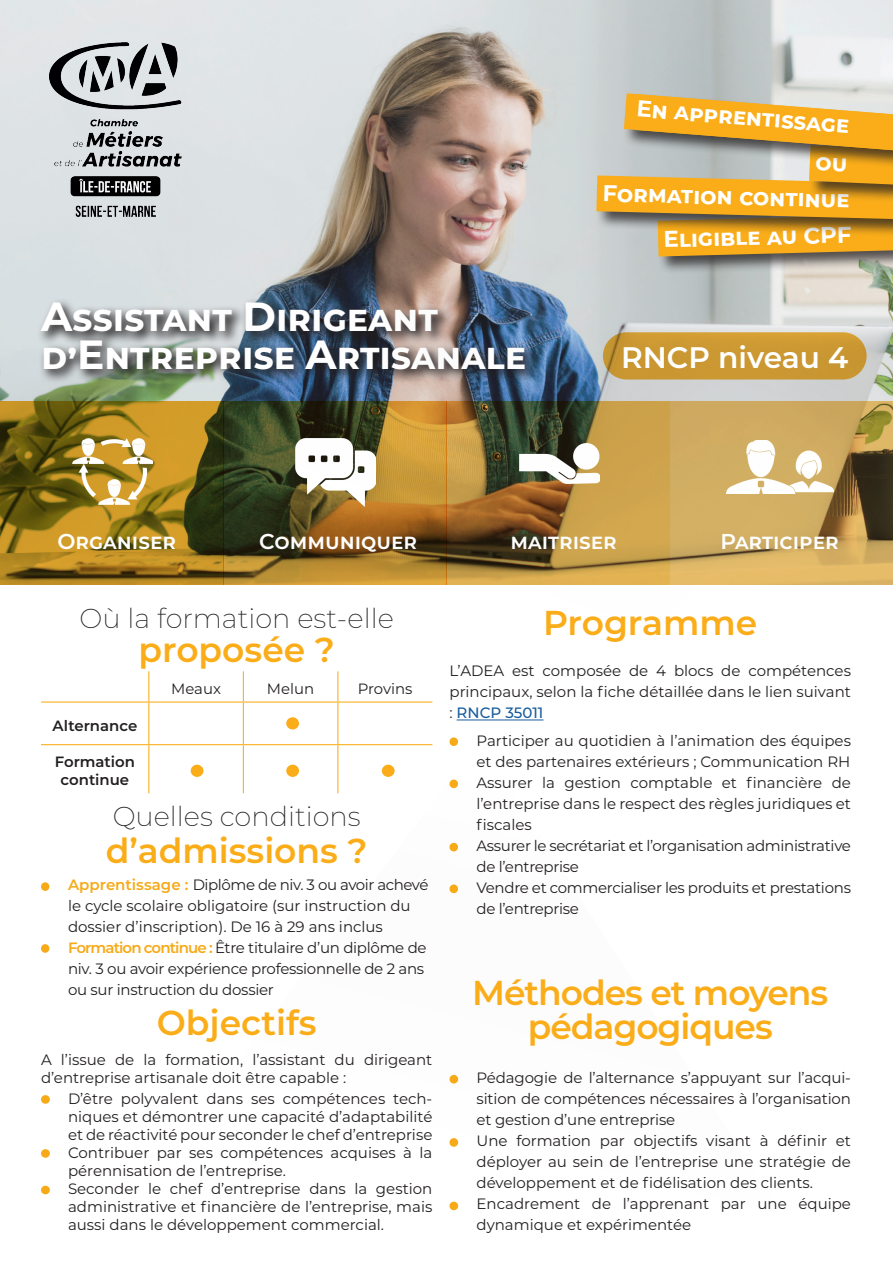
<style>
.page{position:relative;width:893px;height:1263px;background:#fff}
.page>*{position:absolute;margin:0;border:0;box-sizing:border-box;transform-origin:0 0}
.t1{font:700 36.9px/37.3px "Montserrat";color:#fff}
.t2{font:600 34.5px/34.2px "Montserrat";letter-spacing:-.015em;color:#faad19;text-align:center}
.t3{font:600 29.7px "Montserrat";color:#fff}
.t4{font:200 27.3px "Montserrat";color:#231f20}
.t5{font:700 22.8px "Montserrat";color:#fff}
.t6{font:600 21.45px "Montserrat";color:#fff}
.t7{font:15px/21px "Montserrat";color:#231f20;text-align:justify}
.t8{font:15px/21px "Montserrat";letter-spacing:-.02em;color:#231f20}
.t9{font:600 14.85px/17.9px "Montserrat";color:#231f20;text-align:center}
.t10{font:14.85px "Montserrat";color:#231f20}
.s1{font-size:40.65px}
.s2{font-weight:600;color:#f6aa18}
.s3{font-weight:500;color:#175d9e}
</style>
<div class="page">
<img style="left:611px;top:0;width:282px;height:93px">
<svg style="left:223px;top:553px;width:51px;height:32px;background:#9c792d"></svg>
<svg style="left:0;top:553px;width:223px;height:32px;background:#9e751e"></svg>
<hr style="left:148px;top:671px;width:1px;height:30px;background:#faad19">
<hr style="left:243px;top:671px;width:1px;height:30px;background:#faad19">
<hr style="left:337px;top:671px;width:1px;height:30px;background:#faad19">
<hr style="left:41px;top:701px;width:108px;height:1px;background:#faad19">
<hr style="left:149px;top:701px;width:94px;height:1px;background:#faad19">
<hr style="left:148px;top:702px;width:1px;height:42px;background:#faad19">
<hr style="left:243px;top:701px;width:95px;height:1px;background:#faad19">
<hr style="left:243px;top:702px;width:1px;height:42px;background:#faad19">
<hr style="left:338px;top:701px;width:94px;height:1px;background:#faad19">
<hr style="left:337px;top:702px;width:1px;height:42px;background:#faad19">
<hr style="left:41px;top:744px;width:108px;height:1px;background:#faad19">
<hr style="left:149px;top:744px;width:94px;height:1px;background:#faad19">
<hr style="left:148px;top:745px;width:1px;height:48px;background:#faad19">
<div style="left:286px;top:717px;width:13px;height:12px;background:#faad19;border-radius:50%"></div>
<div style="left:191px;top:765px;width:12px;height:12px;background:#faad19;border-radius:50%"></div>
<svg style="left:0;top:0;width:611px;height:553px;background:#b2b1a1"></svg>
<img style="left:274px;top:119px;width:619px;height:575px">
<hr style="left:457px;top:720px;width:86px;height:1px;background:#175d9e">
<div style="left:449px;top:737px;width:9px;height:9px;background:#f6aa18;border-radius:50%"></div>
<div style="left:449px;top:779px;width:9px;height:9px;background:#f6aa18;border-radius:50%"></div>
<div style="left:449px;top:843px;width:9px;height:8px;background:#f6aa18;border-radius:50%"></div>
<div style="left:449px;top:884px;width:9px;height:9px;background:#f6aa18;border-radius:50%"></div>
<div style="left:449px;top:1075px;width:9px;height:8px;background:#f6aa18;border-radius:50%"></div>
<div style="left:449px;top:1138px;width:9px;height:9px;background:#f6aa18;border-radius:50%"></div>
<div style="left:449px;top:1202px;width:9px;height:8px;background:#f6aa18;border-radius:50%"></div>
<div style="left:41px;top:882px;width:8px;height:9px;background:#f6aa18;border-radius:50%"></div>
<div style="left:41px;top:944px;width:8px;height:9px;background:#f6aa18;border-radius:50%"></div>
<div style="left:41px;top:1095px;width:9px;height:9px;background:#f6aa18;border-radius:50%"></div>
<div style="left:41px;top:1149px;width:9px;height:9px;background:#f6aa18;border-radius:50%"></div>
<div style="left:41px;top:1186px;width:9px;height:8px;background:#f6aa18;border-radius:50%"></div>
<div style="left:603px;top:332px;width:264px;height:47px;background:#cb9832;border-radius:24px"></div>
<svg style="left:596px;top:93px;width:297px;height:163px;background:#d7aa51"></svg>
<h3 class="t5" style="left:638px;top:91px;width:215px;rotate:5deg">En apprentissage</h3>
<h3 class="t5" style="left:603px;top:176px;width:249px;rotate:2deg">Formation continue</h3>
<h1 class="t1" style="left:41px;top:298px;width:487px"><span class="s1">A</span>ssistant <span class="s1">D</span>irigeant d’<span class="s1">E</span>ntreprise <span class="s1">A</span>rtisanale</h1>
<h3 class="t5" style="left:663px;top:223px;width:189px;rotate:-2deg">Eligible au CPF</h3>
<h3 class="t3" style="left:621px;top:337px;width:229px">RNCP niveau 4</h3>
<h3 class="t6" style="left:57px;top:526px;width:120px">Organiser</h3>
<h3 class="t6" style="left:259px;top:526px;width:160px">Communiquer</h3>
<h3 class="t6" style="left:510px;top:526px;width:108px">maitriser</h3>
<h3 class="t6" style="left:720px;top:526px;width:120px">Participer</h3>
<h3 class="t4" style="left:80px;top:600px;width:316px">Où la formation est-elle</h3>
<h2 class="t2" style="left:139px;top:632px;width:198px">proposée ?</h2>
<p class="t10" style="left:171px;top:678px;width:51px">Meaux</p>
<p class="t10" style="left:267px;top:678px;width:49px">Melun</p>
<p class="t10" style="left:358px;top:678px;width:56px">Provins</p>
<p class="t9" style="left:53px;top:716px;width:86px">Alternance</p>
<p class="t9" style="left:55px;top:752px;width:82px">Formation continue</p>
<h3 class="t4" style="left:113px;top:797px;width:249px">Quelles conditions</h3>
<h2 class="t2" style="left:106px;top:832px;width:263px">d’admissions ?</h2>
<p class="t7" style="left:68px;top:874px;width:362px;text-align:left;text-indent:-27px"><span class="s2">• Apprentissage :</span> Diplôme de niv. 3 ou avoir achevé le cycle scolaire obligatoire (sur instruction du dossier d’inscription). De 16 à 29 ans inclus</p>
<p class="t8" style="left:68px;top:937px;width:360px;text-indent:-27px"><span class="s2">• Formation continue :</span> Être titulaire d’un diplôme de niv. 3 ou avoir expérience professionnelle de 2 ans ou sur instruction du dossier</p>
<h2 class="t2" style="left:157px;top:1003px;width:161px">Objectifs</h2>
<p class="t7" style="left:41px;top:1050px;width:393px;line-height:18px">A l’issue de la formation, l’assistant du dirigeant d’entreprise artisanale doit être capable :</p>
<p class="t7" style="left:68px;top:1089px;width:366px;line-height:18px;text-indent:-27px">• D’être polyvalent dans ses compétences tech&shy;niques et démontrer une capacité d’adaptabilité et de réactivité pour seconder le chef d’entreprise</p>
<p class="t7" style="left:68px;top:1143px;width:366px;line-height:18px;text-indent:-27px">• Contribuer par ses compétences acquises à la pérennisation de l’entreprise.</p>
<p class="t7" style="left:68px;top:1179px;width:366px;line-height:18px;text-indent:-27px">• Seconder le chef d’entreprise dans la gestion administrative et financière de l’entreprise, mais aussi dans le développement commercial.</p>
<h2 class="t2" style="left:543px;top:604px;width:216px">Programme</h2>
<p class="t7" style="left:449px;top:660px;width:403px">L’ADEA est composée de 4 blocs de compétences principaux, selon la fiche détaillée dans le lien suivant : <span class="s3">RNCP 35011</span></p>
<p class="t7" style="left:449px;top:730px;width:403px;text-align:right">• Participer au quotidien à l’animation des équipes et des partenaires extérieurs ; Communication RH</p>
<p class="t7" style="left:476px;top:772px;width:376px;text-indent:-27px">• Assurer la gestion comptable et financière de l’entreprise dans le respect des règles juridiques et fiscales</p>
<p class="t8" style="left:476px;top:835px;width:376px;text-indent:-27px">• Assurer le secrétariat et l’organisation administrative de l’entreprise</p>
<p class="t8" style="left:476px;top:877px;width:376px;text-indent:-27px">• Vendre et commercialiser les produits et prestations de l’entreprise</p>
<h2 class="t2" style="left:472px;top:974px;width:358px">Méthodes et moyens pédagogiques</h2>
<p class="t7" style="left:476px;top:1067px;width:376px;text-indent:-27px">• Pédagogie de l’alternance s’appuyant sur l’acqui&shy;sition de compétences nécessaires à l’organisation et gestion d’une entreprise</p>
<p class="t7" style="left:476px;top:1130px;width:376px;text-indent:-27px">• Une formation par objectifs visant à définir et déployer au sein de l’entreprise une stratégie de développement et de fidélisation des clients.</p>
<p class="t7" style="left:476px;top:1193px;width:376px;text-indent:-27px">• Encadrement de l’apprenant par une équipe dynamique et expérimentée</p>
</div>
